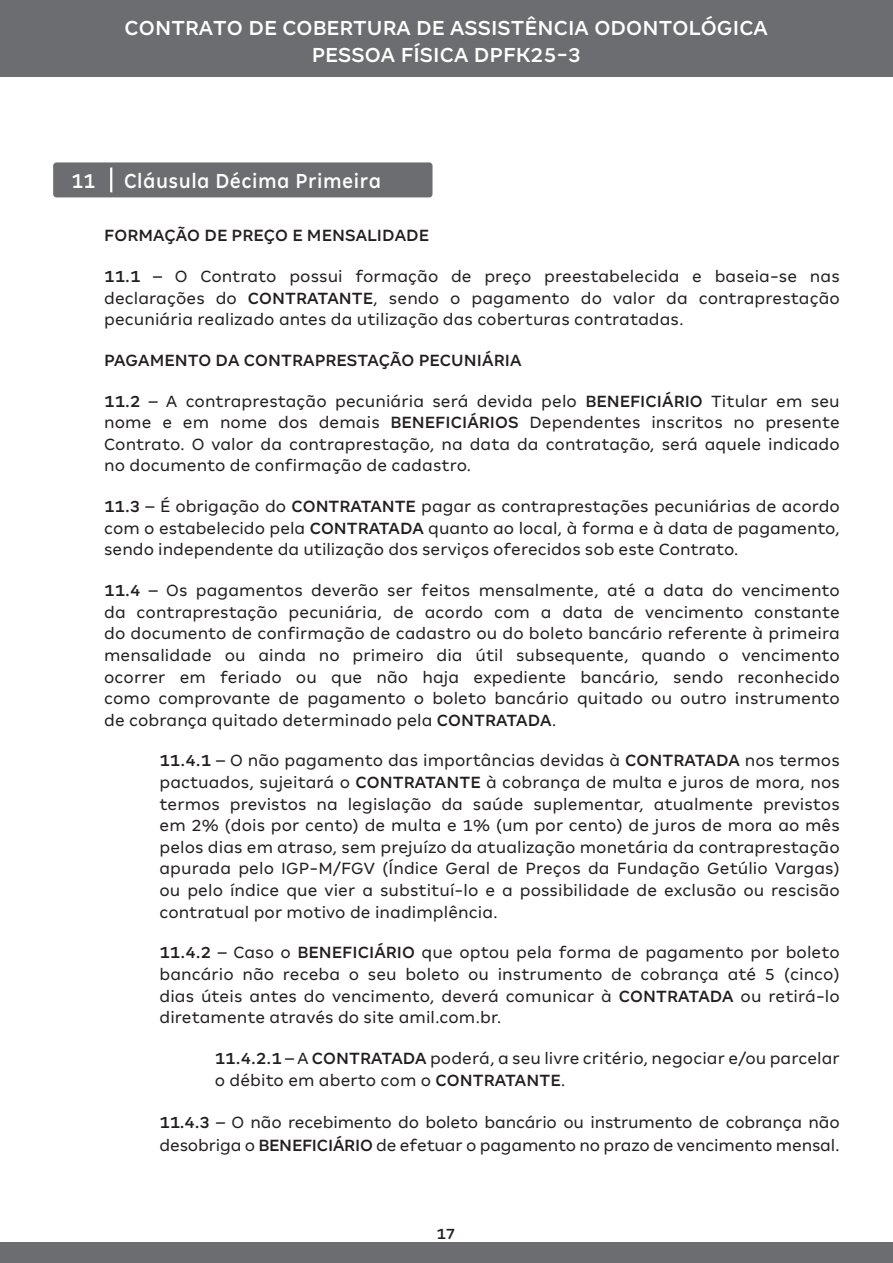
<style>
.page{position:relative;width:893px;height:1263px;background:#fff}
.page>*{position:absolute;margin:0;border:0;box-sizing:border-box;transform-origin:0 0}
.t1{font:500 22.5px/27px "Amil Typeface";letter-spacing:.005em;color:#fff;text-align:center}
.t2{font:500 22.5px "Amil Typeface";letter-spacing:.025em;color:#fff;scale:.9 1}
.t3{font:500 22.5px "Amil Typeface";letter-spacing:.005em;color:#fff;scale:.9 1}
.t4{font:18px/21.6px "Amil Typeface";letter-spacing:.005em;color:#231f20;text-align:justify}
.t5{font:500 18px "Amil Typeface";letter-spacing:.005em;color:#231f20}
.t6{font:500 16.5px "Amil Typeface";color:#231f20}
.s1{font-weight:500}
</style>
<div class="page">
<div style="left:0;top:1243px;width:893px;height:20px;background:#6c6d70"></div>
<div style="left:0;top:0;width:893px;height:76px;background:#6c6d70"></div>
<div style="left:53px;top:162px;width:379px;height:35px;background:#6c6d70;border-radius:3px"></div>
<hr style="left:110px;top:168px;width:2px;height:24px;background:#fff">
<p class="t1" style="left:125px;top:14px;width:645px">CONTRATO DE COBERTURA DE ASSISTÊNCIA ODONTOLÓGICA<br>PESSOA FÍSICA DPFK25-3</p>
<p class="t3" style="left:71px;top:167px;width:28px">11</p>
<p class="t2" style="left:124px;top:167px;width:287px">Cláusula Décima Primeira</p>
<p class="t5" style="left:104px;top:225px;width:326px">FORMAÇÃO DE PREÇO E MENSALIDADE</p>
<p class="t4" style="left:104px;top:265px;width:737px"><span class="s1">11.1</span> – O Contrato possui formação de preço preestabelecida e baseia-se nas declarações do <span class="s1">CONTRATANTE</span>, sendo o pagamento do valor da contraprestação pecuniária realizado antes da utilização das coberturas contratadas.</p>
<p class="t5" style="left:104px;top:349px;width:419px">PAGAMENTO DA CONTRAPRESTAÇÃO PECUNIÁRIA</p>
<p class="t4" style="left:104px;top:390px;width:737px"><span class="s1">11.2</span> – A contraprestação pecuniária será devida pelo <span class="s1">BENEFICIÁRIO</span> Titular em seu nome e em nome dos demais <span class="s1">BENEFICIÁRIOS</span> Dependentes inscritos no presente Contrato. O valor da contraprestação, na data da contratação, será aquele indicado no documento de confirmação de cadastro.</p>
<p class="t4" style="left:104px;top:495px;width:737px"><span class="s1">11.3</span> – É obrigação do <span class="s1">CONTRATANTE</span> pagar as contraprestações pecuniárias de acordo com o estabelecido pela <span class="s1">CONTRATADA</span> quanto ao local, à forma e à data de pagamento, sendo independente da utilização dos serviços oferecidos sob este Contrato.</p>
<p class="t4" style="left:104px;top:579px;width:737px"><span class="s1">11.4</span> – Os pagamentos deverão ser feitos mensalmente, até a data do vencimento da contraprestação pecuniária, de acordo com a data de vencimento constante do documento de confirmação de cadastro ou do boleto bancário referente à primeira mensalidade ou ainda no primeiro dia útil subsequente, quando o vencimento ocorrer em feriado ou que não haja expediente bancário, sendo reconhecido como comprovante de pagamento o boleto bancário quitado ou outro instrumento de cobrança quitado determinado pela <span class="s1">CONTRATADA</span>.</p>
<p class="t4" style="left:159px;top:750px;width:682px"><span class="s1">11.4.1</span> – O não pagamento das importâncias devidas à <span class="s1">CONTRATADA</span> nos termos pactuados, sujeitará o <span class="s1">CONTRATANTE</span> à cobrança de multa e juros de mora, nos termos previstos na legislação da saúde suplementar, atualmente previstos em 2% (dois por cento) de multa e 1% (um por cento) de juros de mora ao mês pelos dias em atraso, sem prejuízo da atualização monetária da contraprestação apurada pelo IGP-M/FGV (Índice Geral de Preços da Fundação Getúlio Vargas) ou pelo índice que vier a substituí-lo e a possibilidade de exclusão ou rescisão contratual por motivo de inadimplência.</p>
<p class="t4" style="left:159px;top:942px;width:682px"><span class="s1">11.4.2</span> – Caso o <span class="s1">BENEFICIÁRIO</span> que optou pela forma de pagamento por boleto bancário não receba o seu boleto ou instrumento de cobrança até 5 (cinco) dias úteis antes do vencimento, deverá comunicar à <span class="s1">CONTRATADA</span> ou retirá-lo diretamente através do site amil.com.br.</p>
<p class="t4" style="left:215px;top:1047px;width:627px;line-height:22.5px"><span class="s1">11.4.2.1</span> – A <span class="s1">CONTRATADA</span> poderá, a seu livre critério, negociar e/ou parcelar o débito em aberto com o <span class="s1">CONTRATANTE</span>.</p>
<p class="t4" style="left:159px;top:1111px;width:682px;line-height:22.5px"><span class="s1">11.4.3</span> – O não recebimento do boleto bancário ou instrumento de cobrança não desobriga o <span class="s1">BENEFICIÁRIO</span> de efetuar o pagamento no prazo de vencimento mensal.</p>
<p class="t6" style="left:436px;top:1224px;width:21px">17</p>
</div>
